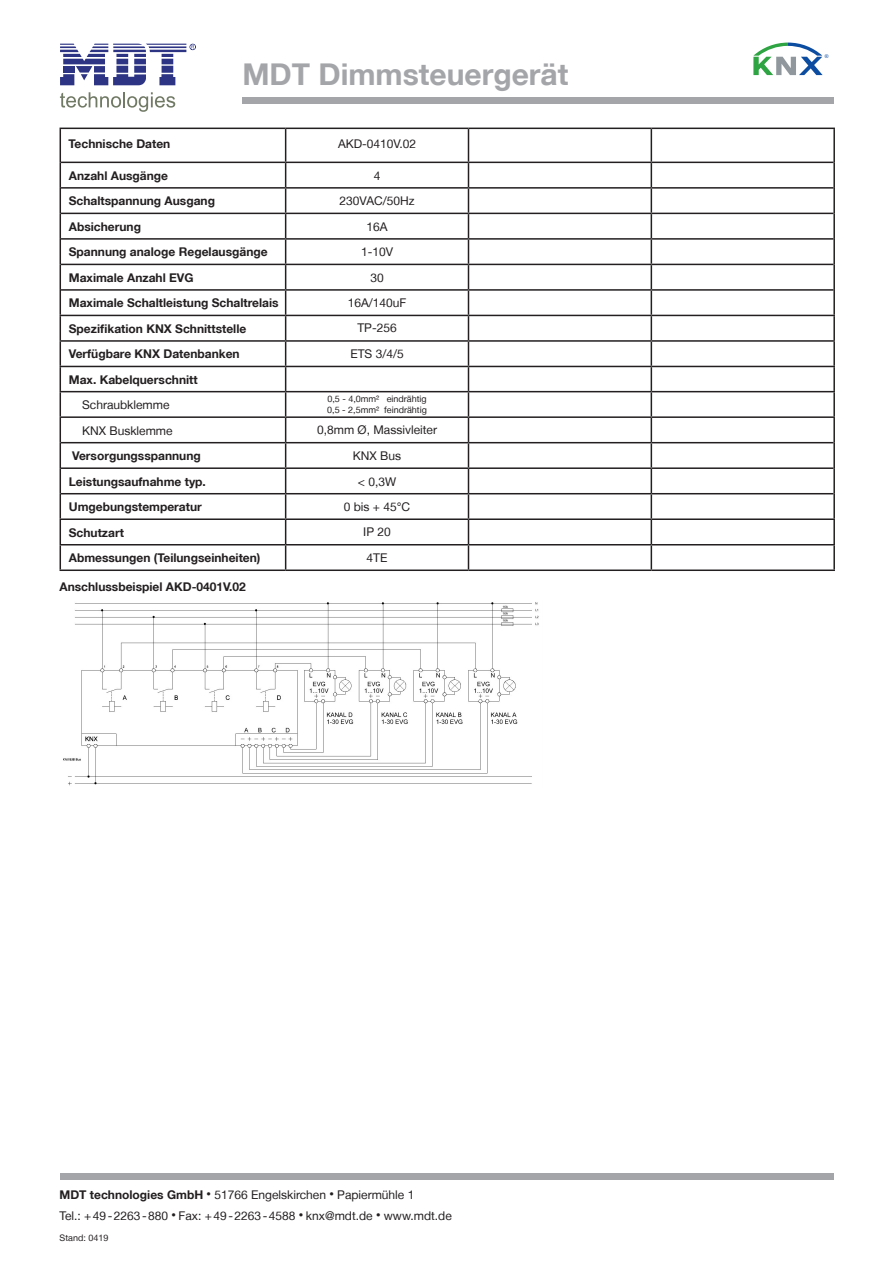
<style>
.page{position:relative;width:893px;height:1263px;background:#fff}
.page>*{position:absolute;margin:0;border:0;box-sizing:border-box;transform-origin:0 0}
.t1{font:700 30px "Helvetica Neue LT";color:#a4a5a9}
.td-data{font:700 12px "Helvetica Neue LT";color:#231f20}
.td-data-centered{font:12px/21px "Helvetica Neue LT";color:#231f20}
.td-data-2{font:12px "Helvetica Neue LT";color:#231f20}
.td-title{font:700 12px "Helvetica Neue LT";color:#231f20}
.td-title-2{font:12px "Helvetica Neue LT";color:#231f20}
.td-data-centered-2{font:9px "Helvetica Neue LT";color:#231f20}
.t2{font:5.1px "Arial";color:#0d4da1}
.s1{font-weight:700}
.s2{font-size:9px}
</style>
<div class="page">
<svg style="left:61px;top:129px;width:772px;height:440px"></svg>
<hr style="left:60px;top:128px;width:226px;height:1px;background:#231f20">
<hr style="left:60px;top:129px;width:1px;height:33px;background:#231f20">
<hr style="left:286px;top:128px;width:182px;height:1px;background:#231f20">
<hr style="left:285px;top:129px;width:1px;height:33px;background:#231f20">
<hr style="left:468px;top:128px;width:183px;height:1px;background:#231f20">
<hr style="left:468px;top:129px;width:1px;height:33px;background:#231f20">
<hr style="left:651px;top:128px;width:184px;height:1px;background:#231f20">
<hr style="left:651px;top:129px;width:1px;height:33px;background:#231f20">
<hr style="left:833px;top:129px;width:2px;height:33px;background:#231f20">
<hr style="left:833px;top:162px;width:2px;height:26px;background:#231f20">
<hr style="left:833px;top:188px;width:2px;height:25px;background:#231f20">
<hr style="left:833px;top:213px;width:2px;height:26px;background:#231f20">
<hr style="left:833px;top:239px;width:2px;height:25px;background:#231f20">
<hr style="left:833px;top:264px;width:2px;height:26px;background:#231f20">
<hr style="left:833px;top:290px;width:2px;height:25px;background:#231f20">
<hr style="left:60px;top:315px;width:226px;height:1px;background:#231f20">
<hr style="left:286px;top:315px;width:182px;height:1px;background:#231f20">
<hr style="left:468px;top:315px;width:183px;height:1px;background:#231f20">
<hr style="left:651px;top:315px;width:184px;height:1px;background:#231f20">
<hr style="left:833px;top:316px;width:2px;height:24px;background:#231f20">
<hr style="left:60px;top:340px;width:226px;height:2px;background:#231f20">
<hr style="left:286px;top:340px;width:182px;height:2px;background:#231f20">
<hr style="left:468px;top:340px;width:183px;height:2px;background:#231f20">
<hr style="left:651px;top:340px;width:184px;height:2px;background:#231f20">
<hr style="left:833px;top:342px;width:2px;height:24px;background:#231f20">
<hr style="left:60px;top:366px;width:226px;height:1px;background:#231f20">
<hr style="left:286px;top:366px;width:182px;height:1px;background:#231f20">
<hr style="left:468px;top:366px;width:183px;height:1px;background:#231f20">
<hr style="left:651px;top:366px;width:184px;height:1px;background:#231f20">
<hr style="left:833px;top:367px;width:2px;height:24px;background:#231f20">
<hr style="left:60px;top:391px;width:226px;height:1px;background:#231f20">
<hr style="left:286px;top:391px;width:182px;height:1px;background:#231f20">
<hr style="left:468px;top:391px;width:183px;height:1px;background:#231f20">
<hr style="left:651px;top:391px;width:184px;height:1px;background:#231f20">
<hr style="left:833px;top:392px;width:2px;height:24px;background:#231f20">
<hr style="left:60px;top:416px;width:226px;height:2px;background:#231f20">
<hr style="left:286px;top:416px;width:182px;height:2px;background:#231f20">
<hr style="left:468px;top:416px;width:183px;height:2px;background:#231f20">
<hr style="left:651px;top:416px;width:184px;height:2px;background:#231f20">
<hr style="left:833px;top:418px;width:2px;height:25px;background:#231f20">
<hr style="left:833px;top:443px;width:2px;height:25px;background:#231f20">
<hr style="left:833px;top:468px;width:2px;height:26px;background:#231f20">
<hr style="left:833px;top:494px;width:2px;height:24px;background:#231f20">
<hr style="left:60px;top:518px;width:226px;height:2px;background:#231f20">
<hr style="left:286px;top:518px;width:182px;height:2px;background:#231f20">
<hr style="left:468px;top:518px;width:183px;height:2px;background:#231f20">
<hr style="left:651px;top:518px;width:184px;height:2px;background:#231f20">
<hr style="left:833px;top:520px;width:2px;height:24px;background:#231f20">
<hr style="left:60px;top:544px;width:226px;height:1px;background:#231f20">
<svg style="left:60px;top:162px;width:1px;height:407px"></svg>
<hr style="left:286px;top:544px;width:182px;height:1px;background:#231f20">
<svg style="left:285px;top:163px;width:1px;height:406px"></svg>
<hr style="left:468px;top:544px;width:183px;height:1px;background:#231f20">
<svg style="left:468px;top:163px;width:1px;height:406px"></svg>
<hr style="left:651px;top:544px;width:184px;height:1px;background:#231f20">
<svg style="left:651px;top:163px;width:1px;height:406px"></svg>
<hr style="left:833px;top:545px;width:2px;height:24px;background:#231f20">
<hr style="left:60px;top:569px;width:226px;height:2px;background:#231f20">
<hr style="left:286px;top:569px;width:182px;height:2px;background:#231f20">
<hr style="left:468px;top:569px;width:183px;height:2px;background:#231f20">
<hr style="left:651px;top:569px;width:184px;height:2px;background:#231f20">
<hr style="left:61px;top:162px;width:225px;height:1px;background:#231f20">
<hr style="left:286px;top:162px;width:182px;height:1px;background:#231f20">
<hr style="left:468px;top:162px;width:183px;height:1px;background:#231f20">
<hr style="left:651px;top:162px;width:182px;height:1px;background:#231f20">
<hr style="left:61px;top:187px;width:225px;height:2px;background:#231f20">
<hr style="left:286px;top:187px;width:182px;height:2px;background:#231f20">
<hr style="left:468px;top:187px;width:183px;height:2px;background:#231f20">
<hr style="left:651px;top:187px;width:182px;height:2px;background:#231f20">
<hr style="left:61px;top:213px;width:225px;height:1px;background:#231f20">
<hr style="left:286px;top:213px;width:182px;height:1px;background:#231f20">
<hr style="left:468px;top:213px;width:183px;height:1px;background:#231f20">
<hr style="left:651px;top:213px;width:182px;height:1px;background:#231f20">
<hr style="left:61px;top:238px;width:225px;height:2px;background:#231f20">
<hr style="left:286px;top:238px;width:182px;height:2px;background:#231f20">
<hr style="left:468px;top:238px;width:183px;height:2px;background:#231f20">
<hr style="left:651px;top:238px;width:182px;height:2px;background:#231f20">
<hr style="left:61px;top:264px;width:225px;height:1px;background:#231f20">
<hr style="left:286px;top:264px;width:182px;height:1px;background:#231f20">
<hr style="left:468px;top:264px;width:183px;height:1px;background:#231f20">
<hr style="left:651px;top:264px;width:182px;height:1px;background:#231f20">
<hr style="left:61px;top:289px;width:225px;height:2px;background:#231f20">
<hr style="left:286px;top:289px;width:182px;height:2px;background:#231f20">
<hr style="left:468px;top:289px;width:183px;height:2px;background:#231f20">
<hr style="left:651px;top:289px;width:182px;height:2px;background:#231f20">
<hr style="left:61px;top:442px;width:225px;height:1px;background:#231f20">
<hr style="left:286px;top:442px;width:182px;height:1px;background:#231f20">
<hr style="left:468px;top:442px;width:183px;height:1px;background:#231f20">
<hr style="left:651px;top:442px;width:182px;height:1px;background:#231f20">
<hr style="left:61px;top:467px;width:225px;height:2px;background:#231f20">
<hr style="left:286px;top:467px;width:182px;height:2px;background:#231f20">
<hr style="left:468px;top:467px;width:183px;height:2px;background:#231f20">
<hr style="left:651px;top:467px;width:182px;height:2px;background:#231f20">
<hr style="left:61px;top:493px;width:225px;height:1px;background:#231f20">
<hr style="left:286px;top:493px;width:182px;height:1px;background:#231f20">
<hr style="left:468px;top:493px;width:183px;height:1px;background:#231f20">
<hr style="left:651px;top:493px;width:182px;height:1px;background:#231f20">
<img style="left:63px;top:602px;width:476px;height:184px">
<svg style="left:60px;top:44px;width:136px;height:41px"></svg>
<svg style="left:60px;top:92px;width:115px;height:20px"></svg>
<div style="left:242px;top:98px;width:591px;height:6px;background:#a4a5a9"></div>
<div style="left:60px;top:1174px;width:773px;height:6px;background:#a4a5a9"></div>
<svg style="left:753px;top:43px;width:70px;height:32px"></svg>
<p class="t1" style="left:242px;top:56px;width:328px">MDT Dimmsteuergerät</p>
<p class="td-title" style="left:69px;top:137px;width:103px">Technische Daten</p>
<p class="td-title-2" style="left:338px;top:137px;width:80px">AKD-0410V.02</p>
<p class="td-data" style="left:69px;top:168px;width:101px">Anzahl Ausgänge</p>
<p class="td-data-centered" style="left:374px;top:165px;width:8px">4</p>
<p class="td-data" style="left:69px;top:194px;width:148px">Schaltspannung Ausgang</p>
<p class="td-data-centered" style="left:340px;top:190px;width:76px">230VAC/50Hz</p>
<p class="td-data" style="left:69px;top:219px;width:74px">Absicherung</p>
<p class="td-data-centered" style="left:366px;top:216px;width:23px">16A</p>
<p class="td-data" style="left:69px;top:245px;width:200px">Spannung analoge Regelausgänge</p>
<p class="td-data-centered" style="left:361px;top:241px;width:34px">1-10V</p>
<p class="td-data" style="left:69px;top:270px;width:126px">Maximale Anzahl EVG</p>
<p class="td-data-centered" style="left:370px;top:267px;width:15px">30</p>
<p class="td-data" style="left:69px;top:296px;width:211px">Maximale Schaltleistung Schaltrelais</p>
<p class="td-data-centered" style="left:348px;top:292px;width:60px">16A/140uF</p>
<p class="td-data" style="left:69px;top:321px;width:179px">Spezifikation KNX Schnittstelle</p>
<p class="td-data-centered" style="left:357px;top:318px;width:41px">TP-256</p>
<p class="td-data" style="left:69px;top:347px;width:172px">Verfügbare KNX Datenbanken</p>
<p class="td-data-centered" style="left:350px;top:343px;width:55px">ETS 3/4/5</p>
<p class="td-data" style="left:69px;top:372px;width:130px">Max. Kabelquerschnitt</p>
<p class="td-data-2" style="left:82px;top:398px;width:89px">Schraubklemme</p>
<p class="td-data-centered-2" style="left:327px;top:394px;width:101px">0,5 - 4,0mm² eindrähtig</p>
<p class="td-data-centered-2" style="left:327px;top:404px;width:101px">0,5 - 2,5mm² feindrähtig</p>
<p class="td-data-2" style="left:82px;top:423px;width:92px">KNX Busklemme</p>
<p class="td-data-centered" style="left:317px;top:419px;width:121px">0,8mm Ø, Massivleiter</p>
<p class="td-data" style="left:72px;top:448px;width:130px">Versorgungsspannung</p>
<p class="td-data-centered" style="left:353px;top:445px;width:50px">KNX Bus</p>
<p class="td-data" style="left:69px;top:474px;width:139px">Leistungsaufnahme typ.</p>
<p class="td-data-centered" style="left:358px;top:471px;width:40px">&lt; 0,3W</p>
<p class="td-data" style="left:69px;top:499px;width:135px">Umgebungstemperatur</p>
<p class="td-data-centered" style="left:344px;top:496px;width:68px">0 bis + 45°C</p>
<p class="td-data" style="left:69px;top:525px;width:57px">Schutzart</p>
<p class="td-data-centered" style="left:363px;top:521px;width:29px">IP 20</p>
<p class="td-data" style="left:69px;top:550px;width:193px">Abmessungen (Teilungseinheiten)</p>
<p class="td-data-centered" style="left:367px;top:547px;width:22px">4TE</p>
<p class="td-data" style="left:60px;top:579px;width:188px">Anschlussbeispiel AKD-0401V.02</p>
<p class="td-data-centered" style="left:60px;top:1183px;width:394px"><span class="s1">MDT technologies GmbH</span> <span class="s2">•</span> 51766 Engelskirchen <span class="s2">•</span> Papiermühle 1<br>Tel.: +49-2263-880 <span class="s2">•</span> Fax: +49-2263-4588 <span class="s2">•</span> knx@mdt.de <span class="s2">•</span> www.mdt.de</p>
<p class="td-data-centered-2" style="left:60px;top:1232px;width:50px">Stand: 0419</p>
<p class="t2" style="left:825px;top:53px;width:5px">®</p>
</div>
